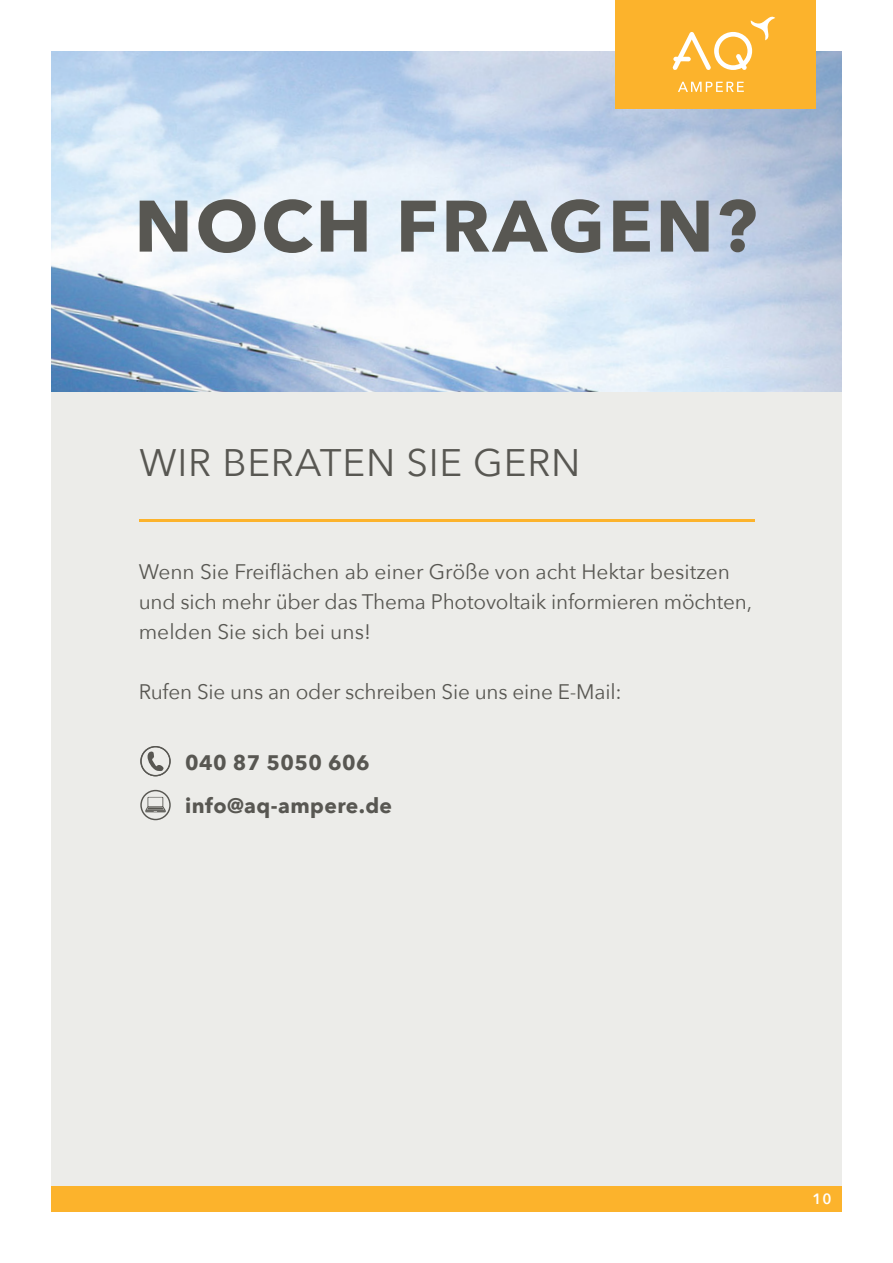
<style>
.page{position:relative;width:893px;height:1263px;background:#fff}
.page>*{position:absolute;margin:0;border:0;box-sizing:border-box;transform-origin:0 0}
.t1{font:700 72px "Avenir Next";letter-spacing:.035em;color:#585752}
.t2{font:38.25px "Avenir Next";letter-spacing:.02em;color:#585752}
.t3{font:21px/30px "Avenir Next";letter-spacing:-.01em;color:#585752}
.t4{font:700 21px "Avenir Next";letter-spacing:.02em;color:#585752}
.t5{font:600 14.85px "Avenir Next";color:#fff}
</style>
<div class="page">
<div style="left:51px;top:391px;width:791px;height:812px;background:#ecece9"></div>
<img style="left:51px;top:51px;width:791px;height:340px">
<div style="left:615px;top:0;width:201px;height:109px;background:#fcb32c"></div>
<svg style="left:678px;top:82px;width:66px;height:10px"></svg>
<svg style="left:672px;top:16px;width:103px;height:54px"></svg>
<div style="left:51px;top:1186px;width:791px;height:26px;background:#fcb32c"></div>
<hr style="left:139px;top:519px;width:615px;height:2px;background:#fcb32c">
<svg style="left:140px;top:746px;width:30px;height:30px"></svg>
<svg style="left:145px;top:797px;width:21px;height:15px"></svg>
<div style="left:140px;top:746px;width:31px;height:30px;border:1px solid #585752;border-radius:50%"></div>
<div style="left:140px;top:790px;width:31px;height:30px;border:1px solid #585752;border-radius:50%"></div>
<p class="t1" style="left:134px;top:164px;width:624px">NOCH FRAGEN?</p>
<p class="t2" style="left:140px;top:431px;width:442px">WIR BERATEN SIE GERN</p>
<p class="t3" style="left:139px;top:556px;width:615px">Wenn Sie Freiflächen ab einer Größe von acht Hektar besitzen und sich mehr über das Thema Photovoltaik informieren möchten, melden Sie sich bei uns!</p>
<p class="t3" style="left:139px;top:676px;width:484px">Rufen Sie uns an oder schreiben Sie uns eine E-Mail:</p>
<p class="t4" style="left:185px;top:745px;width:186px">040 87 5050 606</p>
<p class="t4" style="left:185px;top:787px;width:208px">info@aq-ampere.de</p>
<p class="t5" style="left:812px;top:1186px;width:20px">10</p>
</div>
